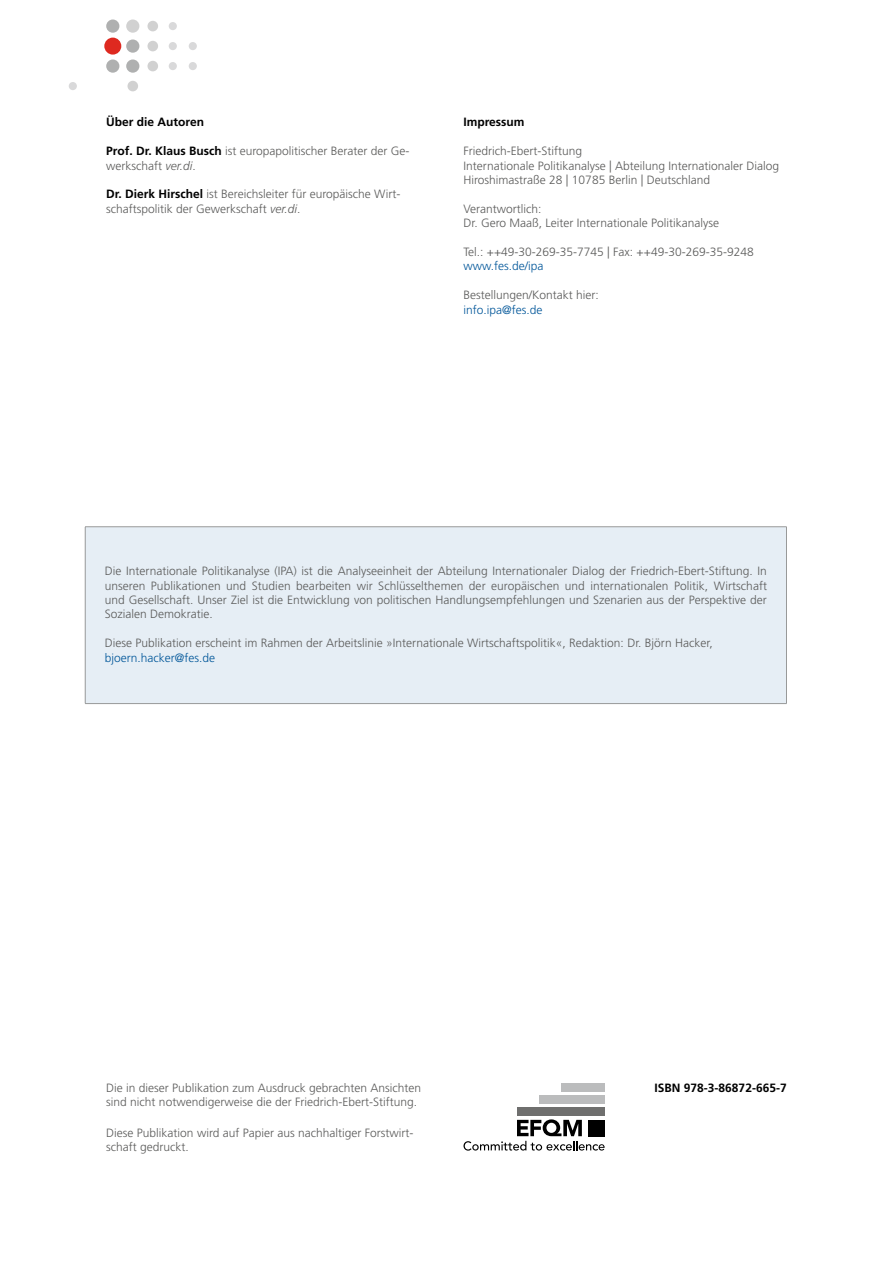
<style>
.page{position:relative;width:893px;height:1263px;background:#fff}
.page>*{position:absolute;margin:0;border:0;box-sizing:border-box;transform-origin:0 0}
._115_U4_Standard{font:300 12px/14.4px "Frutiger CE";color:#5b5b5a}
._115_U4_Standard-2{font:700 12px "Frutiger CE";color:#000}
.U4_ISBN{font:700 12px "Frutiger CE";color:#000}
._115_U4_Standard-3{font:300 12px "Frutiger CE";color:#005699}
.s1{font-weight:700;color:#000}
.s2{font-style:italic}
.s3{color:#005699}
</style>
<div class="page">
<div style="left:104px;top:38px;width:17px;height:17px;background:#de2920;border-radius:50%"></div>
<div style="left:69px;top:82px;width:8px;height:8px;background:#d9d9da;border-radius:50%"></div>
<div style="left:127px;top:81px;width:11px;height:10px;background:#d1d1d1;border-radius:50%"></div>
<div style="left:169px;top:22px;width:8px;height:8px;background:#d9d9da;border-radius:50%"></div>
<div style="left:147px;top:21px;width:11px;height:10px;background:#d1d1d1;border-radius:50%"></div>
<div style="left:189px;top:42px;width:8px;height:8px;background:#d9d9da;border-radius:50%"></div>
<div style="left:169px;top:42px;width:8px;height:8px;background:#d9d9da;border-radius:50%"></div>
<div style="left:147px;top:41px;width:11px;height:10px;background:#d1d1d1;border-radius:50%"></div>
<div style="left:189px;top:62px;width:8px;height:8px;background:#d9d9da;border-radius:50%"></div>
<div style="left:169px;top:62px;width:8px;height:8px;background:#d9d9da;border-radius:50%"></div>
<div style="left:147px;top:61px;width:11px;height:10px;background:#d1d1d1;border-radius:50%"></div>
<div style="left:126px;top:20px;width:13px;height:13px;background:#d1d1d1;border-radius:50%"></div>
<div style="left:106px;top:20px;width:13px;height:13px;background:#afb0b0;border-radius:50%"></div>
<div style="left:126px;top:39px;width:13px;height:14px;background:#afb0b0;border-radius:50%"></div>
<div style="left:126px;top:59px;width:13px;height:14px;background:#afb0b0;border-radius:50%"></div>
<div style="left:106px;top:59px;width:13px;height:14px;background:#afb0b0;border-radius:50%"></div>
<svg style="left:463px;top:1119px;width:142px;height:31px"></svg>
<div style="left:588px;top:1120px;width:16px;height:16px;background:#000"></div>
<div style="left:517px;top:1107px;width:87px;height:9px;background:#6f6f6e"></div>
<div style="left:539px;top:1095px;width:65px;height:8px;background:#bbbcbd"></div>
<div style="left:561px;top:1083px;width:43px;height:8px;background:#bbbcbd"></div>
<div style="left:85px;top:527px;width:701px;height:176px;background:#e6eef5"></div>
<hr style="left:85px;top:526px;width:702px;height:1px;background:#989999">
<hr style="left:85px;top:527px;width:1px;height:176px;background:#989999">
<hr style="left:786px;top:527px;width:1px;height:176px;background:#989999">
<hr style="left:85px;top:703px;width:702px;height:1px;background:#989999">
<p class="_115_U4_Standard-2" style="left:106px;top:115px;width:99px">Über die Autoren</p>
<p class="_115_U4_Standard" style="left:106px;top:144px;width:305px"><span class="s1">Prof. Dr. Klaus Busch</span> ist europapolitischer Berater der Ge&shy;werkschaft <span class="s2">ver.di</span>.</p>
<p class="_115_U4_Standard" style="left:106px;top:187px;width:296px"><span class="s1">Dr. Dierk Hirschel</span> ist Bereichsleiter für europäische Wirt&shy;schaftspolitik der Gewerkschaft <span class="s2">ver.di</span>.</p>
<p class="_115_U4_Standard-2" style="left:463px;top:115px;width:63px">Impressum</p>
<p class="_115_U4_Standard" style="left:463px;top:144px;width:317px">Friedrich-Ebert-Stiftung<br>Internationale Politikanalyse | Abteilung Internationaler Dialog<br>Hiroshimastraße 28 | 10785 Berlin | Deutschland</p>
<p class="_115_U4_Standard" style="left:463px;top:201px;width:257px">Verantwortlich:<br>Dr. Gero Maaß, Leiter Internationale Politikanalyse</p>
<p class="_115_U4_Standard" style="left:463px;top:245px;width:292px">Tel.: ++49-30-269-35-7745 | Fax: ++49-30-269-35-9248 <span class="s3">www.fes.de/ipa</span></p>
<p class="_115_U4_Standard" style="left:463px;top:288px;width:137px">Bestellungen/Kontakt hier: <span class="s3">info.ipa@fes.de</span></p>
<p class="_115_U4_Standard" style="left:105px;top:564px;width:664px;text-align:justify">Die Internationale Politikanalyse (IPA) ist die Analyseeinheit der Abteilung Internationaler Dialog der Friedrich-Ebert-Stiftung. In unseren Publikationen und Studien bearbeiten wir Schlüsselthemen der europäischen und internationalen Politik, Wirtschaft und -Gesellschaft. Unser Ziel ist die Entwicklung von politischen Handlungsempfehlungen und Szenarien aus der Perspektive der Sozialen Demokratie.</p>
<p class="_115_U4_Standard" style="left:105px;top:636px;width:609px">Diese Publikation erscheint im Rahmen der Arbeitslinie »Internationale Wirtschaftspolitik«, Redaktion: Dr. Björn Hacker,</p>
<p class="_115_U4_Standard-3" style="left:105px;top:650px;width:112px">bjoern.hacker@fes.de</p>
<p class="_115_U4_Standard" style="left:106px;top:1080px;width:316px">Die in dieser Publikation zum Ausdruck gebrachten Ansichten sind nicht notwendigerweise die der Friedrich-Ebert-Stiftung.</p>
<p class="_115_U4_Standard" style="left:106px;top:1125px;width:309px">Diese Publikation wird auf Papier aus nachhaltiger Forstwirt&shy;schaft gedruckt.</p>
<p class="U4_ISBN" style="left:655px;top:1081px;width:134px">ISBN 978-3-86872-665-7</p>
</div>
